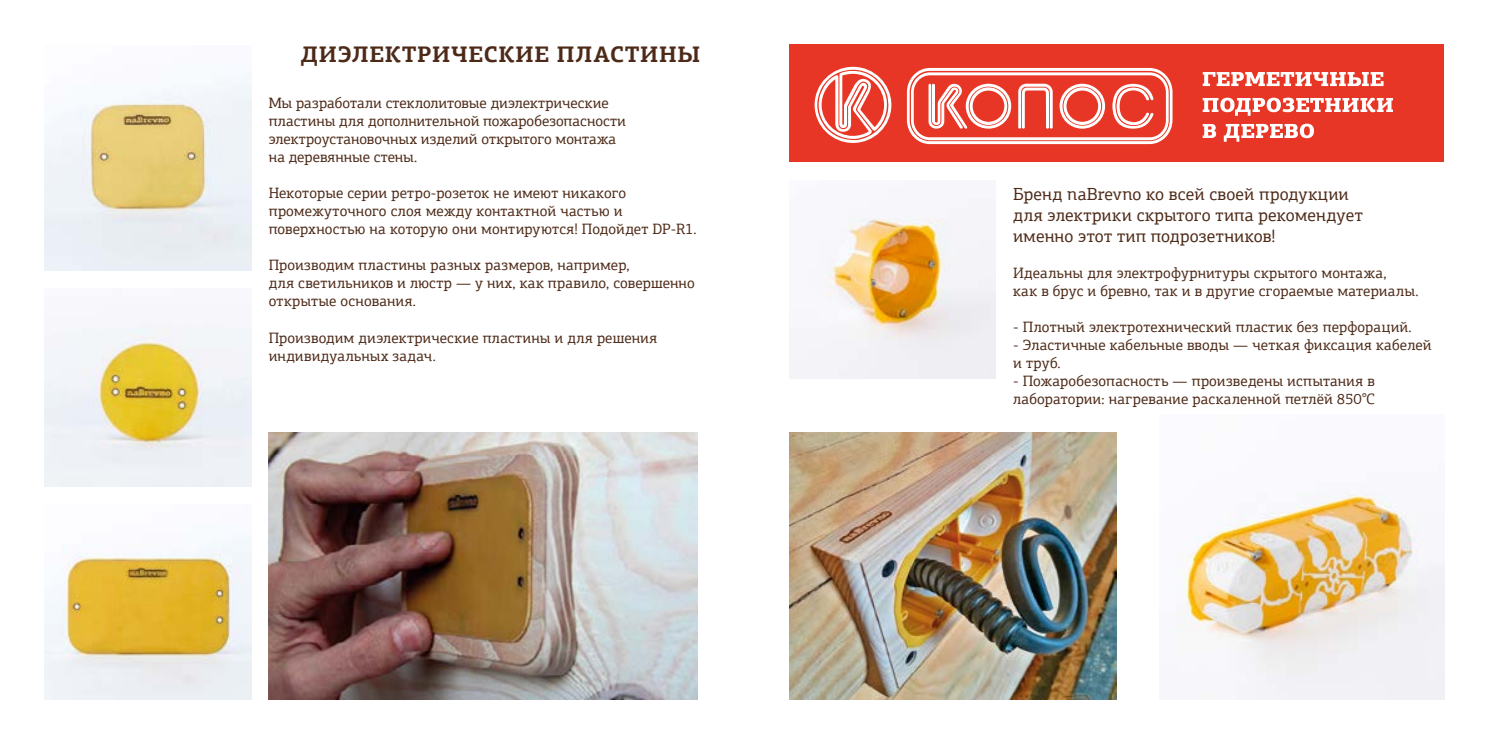
<style>
.page{position:relative;width:1489px;height:745px;background:#fff}
.page>*{position:absolute;margin:0;border:0;box-sizing:border-box;transform-origin:0 0}
.t1{font:700 22.5px "PF Agora Slab Pro";letter-spacing:.035em;color:#4d2a18}
.t2{font:17.5px/21px "PF Agora Slab Pro";letter-spacing:.01em;color:#4d2a18}
.t3{font:15px/18px "PF Agora Slab Pro";letter-spacing:.005em;color:#4d2a18}
</style>
<div class="page">
<div style="left:789px;top:45px;width:654px;height:117px;background:#e73625"></div>
<img style="left:789px;top:432px;width:327px;height:266px">
<svg style="left:906px;top:68px;width:266px;height:76px"></svg>
<svg style="left:814px;top:67px;width:77px;height:76px"></svg>
<svg style="left:1202px;top:72px;width:190px;height:70px"></svg>
<img style="left:1176px;top:492px;width:268px;height:206px">
<img style="left:789px;top:198px;width:206px;height:180px">
<img style="left:44px;top:74px;width:207px;height:196px">
<img style="left:44px;top:324px;width:207px;height:162px">
<img style="left:44px;top:536px;width:207px;height:163px">
<img style="left:268px;top:432px;width:429px;height:267px">
<h1 class="t1" style="left:301px;top:40px;width:401px">ДИЭЛЕКТРИЧЕСКИЕ ПЛАСТИНЫ</h1>
<p class="t3" style="left:269px;top:94px;width:359px">Мы разработали стеклолитовые диэлектрические пластины для дополнительной пожаробезопасности электроустановочных изделий открытого монтажа на деревянные стены.</p>
<p class="t3" style="left:269px;top:184px;width:429px">Некоторые серии ретро-розеток не имеют никакого промежуточного слоя между контактной частью и поверхностью на которую они монтируются! Подойдет DP-R1.</p>
<p class="t3" style="left:269px;top:256px;width:427px">Производим пластины разных размеров, например,<br>для светильников и люстр — у них, как правило, совершенно открытые основания.</p>
<p class="t3" style="left:269px;top:328px;width:390px">Производим диэлектрические пластины и для решения индивидуальных задач.</p>
<p class="t2" style="left:1013px;top:183px;width:351px">Бренд naBrevno ко всей своей продукции для электрики скрытого типа рекомендует именно этот тип подрозетников!</p>
<p class="t3" style="left:1013px;top:263px;width:407px">Идеальны для электрофурнитуры скрытого монтажа,<br>как в брус и бревно, так и в другие сгораемые материалы.</p>
<p class="t3" style="left:1013px;top:317px;width:400px">- Плотный электротехнический пластик без перфораций.</p>
<p class="t3" style="left:1013px;top:335px;width:420px">- Эластичные кабельные вводы — четкая фиксация кабелей и труб.</p>
<p class="t3" style="left:1013px;top:371px;width:363px">- Пожаробезопасность — произведены испытания в лаборатории: нагревание раскаленной петлёй 850℃</p>
</div>
